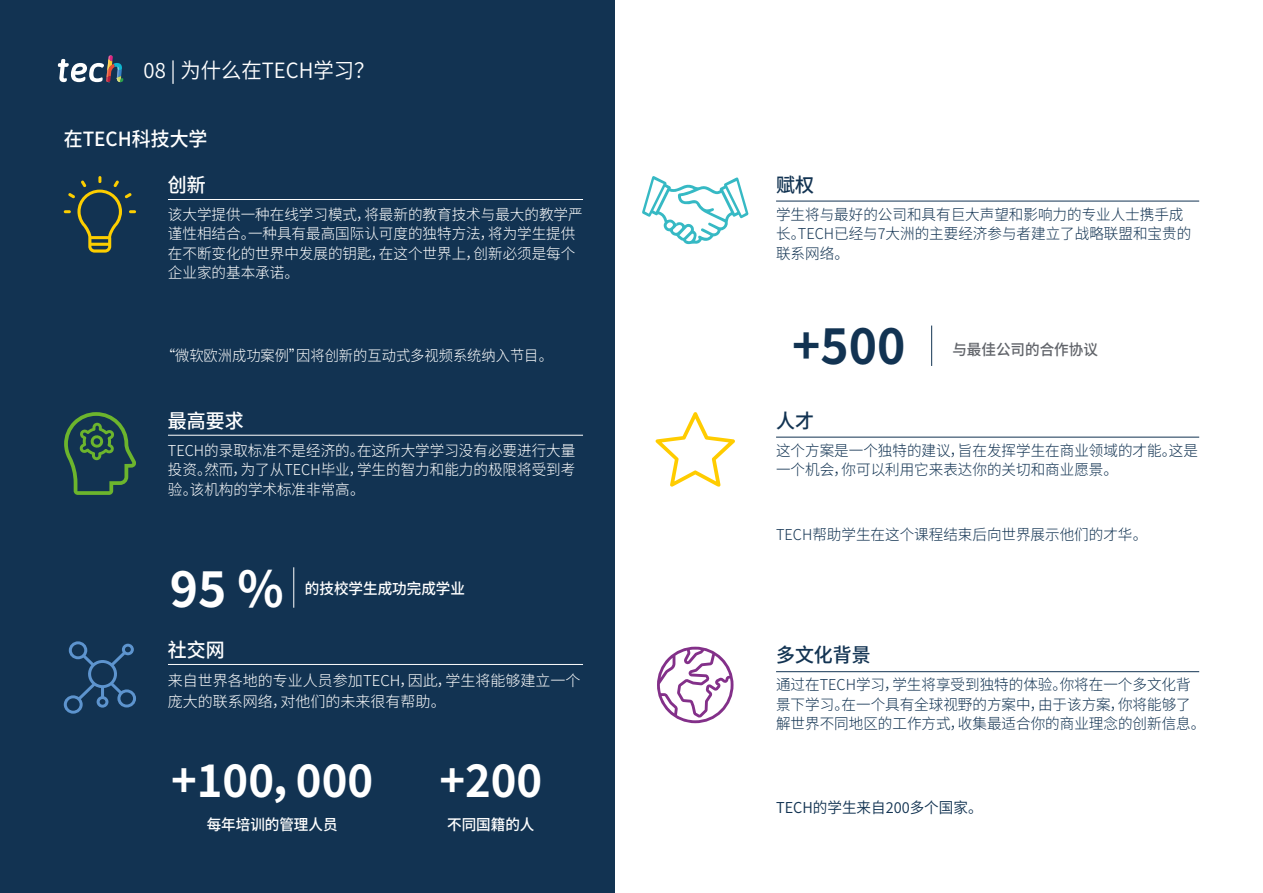
<style>
.page{position:relative;width:1263px;height:893px;background:#fff}
.page>*{position:absolute;margin:0;border:0;box-sizing:border-box;transform-origin:0 0}
.t1{font:700 49.5px "Source Han Sans CN";color:#123352}
.t2{font:700 49.5px "Source Han Sans CN";color:#fff}
.t3{font:700 45px "Source Han Sans CN";color:#fff}
.t4{font:21px "Source Han Sans CN";color:#fff}
.t5{font:500 19.5px "Source Han Sans CN";color:#fff}
.t6{font:500 19.5px "Source Han Sans CN";color:#123352}
.t7{font:300 15px/19.5px "Source Han Sans CN";color:#123352}
.t8{font:300 15px/19.5px "Source Han Sans CN";color:#fff}
.t9{font:300 15px "Source Han Sans CN";color:#fff;scale:.95 1}
.t10{font:500 15px "Source Han Sans CN";color:#fff}
.t11{font:15px "Source Han Sans CN";color:#123352}
.t12{font:500 15px "Source Han Sans CN";color:#61646a}
</style>
<div class="page">
<div style="left:0;top:0;width:614px;height:893px;background:#123352"></div>
<hr style="left:1262px;top:344px;width:1px;height:549px;background:#123352">
<svg style="left:58px;top:55px;width:65px;height:28px"></svg>
<hr style="left:776px;top:201px;width:423px;height:1px;background:#123352">
<hr style="left:931px;top:326px;width:1px;height:40px;background:#123352">
<hr style="left:168px;top:664px;width:415px;height:1px;background:#fff">
<hr style="left:168px;top:199px;width:415px;height:1px;background:#fff">
<hr style="left:293px;top:567px;width:1px;height:41px;background:#fff">
<hr style="left:168px;top:435px;width:415px;height:1px;background:#fff">
<svg style="left:64px;top:412px;width:72px;height:83px"></svg>
<hr style="left:776px;top:671px;width:423px;height:1px;background:#123352">
<hr style="left:776px;top:437px;width:423px;height:1px;background:#123352">
<svg style="left:64px;top:176px;width:72px;height:77px"></svg>
<svg style="left:64px;top:641px;width:72px;height:73px"></svg>
<svg style="left:642px;top:176px;width:107px;height:68px"></svg>
<svg style="left:657px;top:647px;width:76px;height:76px"></svg>
<svg style="left:655px;top:412px;width:80px;height:75px"></svg>
<h3 class="t4" style="left:144px;top:59px;width:233px">08 | 为什么在TECH学习？</h3>
<h3 class="t5" style="left:64px;top:128px;width:145px">在TECH科技大学</h3>
<h3 class="t5" style="left:168px;top:174px;width:39px">创新</h3>
<p class="t8" style="left:168px;top:205px;width:416px">该大学提供一种在线学习模式，将最新的教育技术与最大的教学严谨性相结合。一种具有最高国际认可度的独特方法，将为学生提供在不断变化的世界中发展的钥匙，在这个世界上，创新必须是每个企业家的基本承诺。</p>
<p class="t9" style="left:161px;top:347px;width:414px">“微软欧洲成功案例”因将创新的互动式多视频系统纳入节目。</p>
<h3 class="t5" style="left:168px;top:410px;width:77px">最高要求</h3>
<p class="t8" style="left:168px;top:441px;width:409px;text-align:justify">TECH的录取标准不是经济的。在这所大学学习没有必要进行大量投资。然而，为了从TECH毕业，学生的智力和能力的极限将受到考验。该机构的学术标准非常高。</p>
<h1 class="t2" style="left:170px;top:561px;width:115px">95 %</h1>
<p class="t10" style="left:305px;top:580px;width:162px">的技校学生成功完成学业</p>
<h3 class="t5" style="left:168px;top:639px;width:58px">社交网</h3>
<p class="t8" style="left:168px;top:671px;width:414px;line-height:21px">来自世界各地的专业人员参加TECH，因此，学生将能够建立一个庞大的联系网络，对他们的未来很有帮助。</p>
<h2 class="t3" style="left:171px;top:755px;width:204px">+100，000</h2>
<p class="t10" style="left:207px;top:816px;width:132px">每年培训的管理人员</p>
<h2 class="t3" style="left:439px;top:755px;width:105px">+200</h2>
<p class="t10" style="left:447px;top:816px;width:89px">不同国籍的人</p>
<h3 class="t6" style="left:776px;top:173px;width:39px">赋权</h3>
<p class="t7" style="left:776px;top:205px;width:417px">学生将与最好的公司和具有巨大声望和影响力的专业人士携手成长。TECH已经与7大洲的主要经济参与者建立了战略联盟和宝贵的联系网络。</p>
<h1 class="t1" style="left:792px;top:318px;width:115px">+500</h1>
<p class="t12" style="left:952px;top:341px;width:147px">与最佳公司的合作协议</p>
<h3 class="t6" style="left:776px;top:410px;width:39px">人才</h3>
<p class="t7" style="left:776px;top:441px;width:423px">这个方案是一个独特的建议，旨在发挥学生在商业领域的才能。这是一个机会，你可以利用它来表达你的关切和商业愿景。</p>
<p class="t7" style="left:776px;top:525px;width:373px">TECH帮助学生在这个课程结束后向世界展示他们的才华。</p>
<h3 class="t6" style="left:776px;top:644px;width:96px">多文化背景</h3>
<p class="t7" style="left:776px;top:675px;width:431px">通过在TECH学习，学生将享受到独特的体验。你将在一个多文化背景下学习。在一个具有全球视野的方案中，由于该方案，你将能够了解世界不同地区的工作方式，收集最适合你的商业理念的创新信息。</p>
<p class="t11" style="left:776px;top:799px;width:208px">TECH的学生来自200多个国家。</p>
</div>
